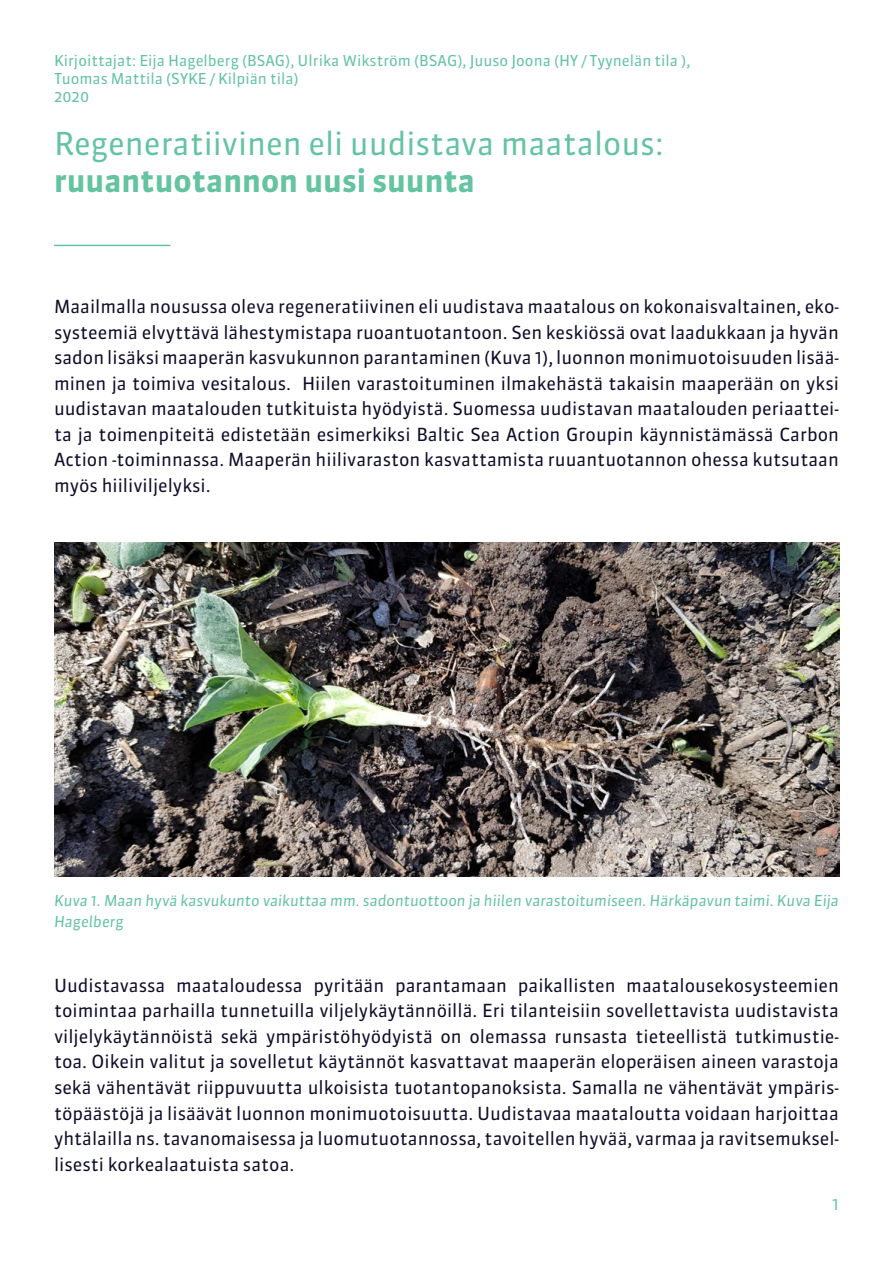
<style>
.page{position:relative;width:893px;height:1263px;background:#fff}
.page>*{position:absolute;margin:0;border:0;box-sizing:border-box;transform-origin:0 0}
.t1{font:31.5px "Sanuk OT";color:#64c3a1}
.t2{font:700 31.5px "Sanuk OT";color:#64c3a1}
.t3{font:18px/25.5px "Sanuk OT";color:#0e0c29;text-align:justify}
.t4{font:16.5px "Sanuk OT";color:#64c3a1}
.t5{font:15px/18px "Sanuk OT";color:#64c3a1}
.t6{font:italic 15px/21px "Sanuk OT";color:#64c3a1}
</style>
<div class="page">
<hr style="left:54px;top:245px;width:117px;height:1px;background:#64c3a1">
<img style="left:54px;top:543px;width:785px;height:334px">
<p class="t5" style="left:54px;top:51px;width:638px">Kirjoittajat: Eija Hagelberg (BSAG), Ulrika Wikström (BSAG), Juuso Joona (HY / Tyynelän tila ),<br>Tuomas Mattila (SYKE / Kilpiän tila)<br>2020</p>
<h1 class="t1" style="left:54px;top:124px;width:611px">Regeneratiivinen eli uudistava maatalous:</h1>
<h1 class="t2" style="left:54px;top:161px;width:423px">ruuantuotannon uusi suunta</h1>
<p class="t3" style="left:54px;top:294px;width:786px">Maailmalla nousussa oleva regeneratiivinen eli uudistava maatalous on kokonaisvaltainen, eko&shy;systeemiä elvyttävä lähestymistapa ruoantuotantoon. Sen keskiössä ovat laadukkaan ja hyvän sadon lisäksi maaperän kasvukunnon parantaminen (Kuva 1), luonnon monimuotoisuuden lisää&shy;minen ja toimiva vesitalous. Hiilen varastoituminen ilmakehästä takaisin maaperään on yksi uudistavan maatalouden tutkituista hyödyistä. Suomessa uudistavan maatalouden periaattei&shy;ta ja toimenpiteitä edistetään esimerkiksi Baltic Sea Action Groupin käynnistämässä Carbon Action -toiminnassa. Maaperän hiilivaraston kasvattamista ruuantuotannon ohessa kutsutaan myös hiiliviljelyksi.</p>
<p class="t6" style="left:54px;top:890px;width:786px">Kuva 1. Maan hyvä kasvukunto vaikuttaa mm. sadontuottoon ja hiilen varastoitumiseen. Härkäpavun taimi. Kuva Eija<br>Hagelberg</p>
<p class="t3" style="left:54px;top:973px;width:786px">Uudistavassa maataloudessa pyritään parantamaan paikallisten maatalousekosysteemien toimintaa parhailla tunnetuilla viljelykäytännöillä. Eri tilanteisiin sovellettavista uudistavista viljelykäytännöistä sekä ympäristöhyödyistä on olemassa runsasta tieteellistä tutkimustie&shy;toa. Oikein valitut ja sovelletut käytännöt kasvattavat maaperän eloperäisen aineen varastoja sekä vähentävät riippuvuutta ulkoisista tuotantopanoksista. Samalla ne vähentävät ympäris&shy;töpäästöjä ja lisäävät luonnon monimuotoisuutta. Uudistavaa maataloutta voidaan harjoittaa yhtälailla ns. tavanomaisessa ja luomutuotannossa, tavoitellen hyvää, varmaa ja ravitsemuksel&shy;lisesti korkealaatuista satoa.</p>
<p class="t4" style="left:832px;top:1193px;width:8px">1</p>
</div>
